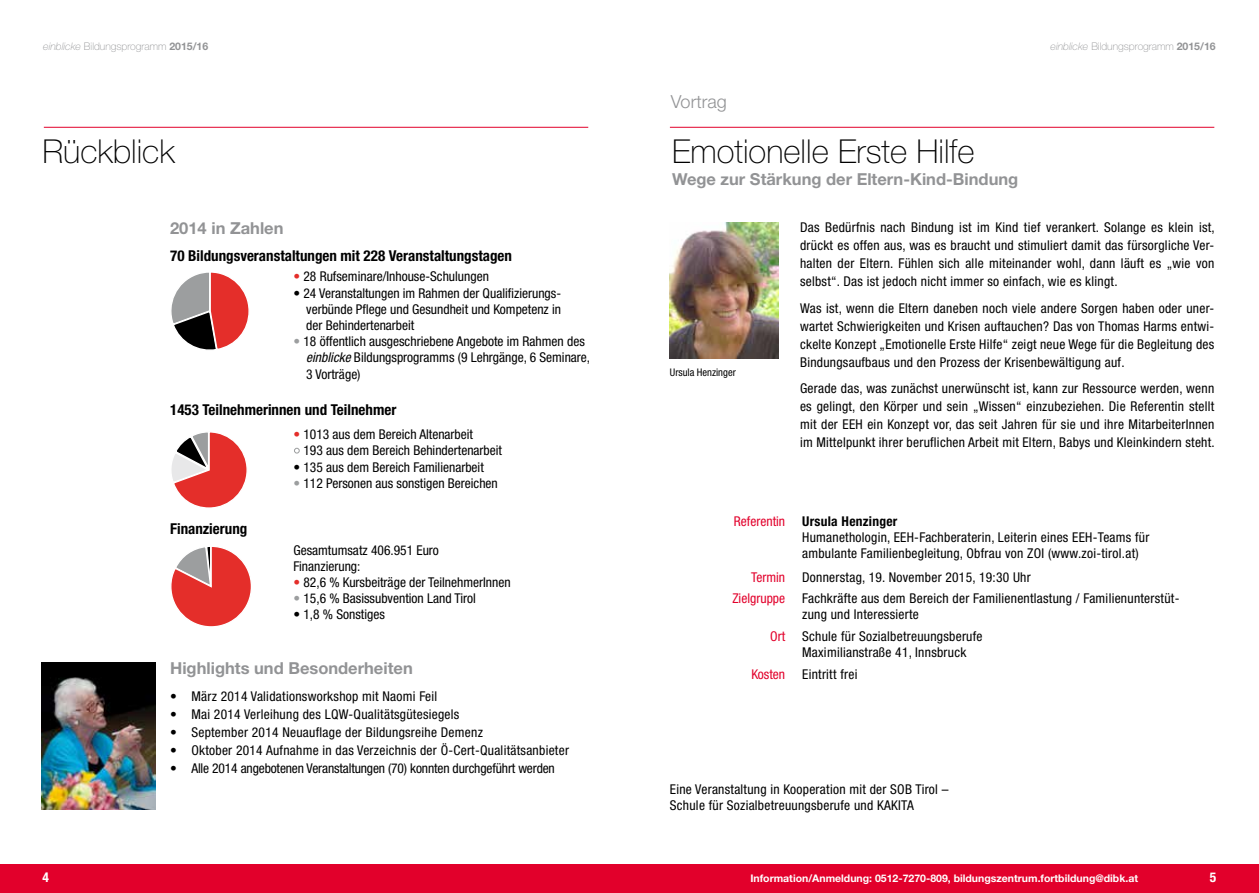
<style>
.page{position:relative;width:1259px;height:893px;background:#fff}
.page>*{position:absolute;margin:0;border:0;box-sizing:border-box;transform-origin:0 0}
.t1{font:100 33px "Helvetica Neue LT Std";color:#000}
.t2{font:300 18px "Helvetica Neue LT Std";color:#929395}
.t3{font:700 16.5px "Helvetica Neue LT Std";color:#929395}
.t4{font:700 condensed 15px "Helvetica Neue LT Std";color:#000}
.t5{font:condensed 13.5px/18px "Helvetica Neue LT Std";letter-spacing:.02em;color:#000;text-align:justify}
.t6{font:condensed 13.5px/16.2px "Helvetica Neue LT Std";color:#000}
.t7{font:condensed 13.5px "Helvetica Neue LT Std";letter-spacing:-.01em;color:#000}
.t8{font:condensed 13.5px "Helvetica Neue LT Std";color:#e2002b}
.t9{font:700 condensed 13.5px "Helvetica Neue LT Std";letter-spacing:.02em;color:#000}
.t10{font:700 condensed 13.5px "Helvetica Neue LT Std";color:#fff}
.t11{font:700 10.5px "Helvetica Neue LT Std";color:#fff}
.t12{font:100 10.5px "Helvetica Neue LT Std";color:#929395}
.t13{font:condensed 10.5px "Helvetica Neue LT Std";color:#000}
.s1{font-style:italic}
.s2{font-weight:700}
.s3{color:#e42e2a}
.s4{color:#9c9e9f}
</style>
<div class="page">
<div style="left:629px;top:864px;width:630px;height:29px;background:#e2002b"></div>
<div style="left:0;top:864px;width:629px;height:29px;background:#e2002b"></div>
<svg style="left:294px;top:448px;width:6px;height:5px"></svg>
<svg style="left:171px;top:432px;width:76px;height:76px"></svg>
<svg style="left:171px;top:272px;width:78px;height:78px"></svg>
<svg style="left:171px;top:547px;width:80px;height:80px"></svg>
<img style="left:41px;top:662px;width:115px;height:147px">
<hr style="left:670px;top:127px;width:544px;height:1px;background:#e2002b">
<hr style="left:44px;top:127px;width:544px;height:1px;background:#e2002b">
<img style="left:670px;top:223px;width:108px;height:135px">
<p class="t12" style="left:43px;top:40px;width:167px"><span class="s1">einblicke</span> Bildungsprogramm <span class="s2">2015/16</span></p>
<h1 class="t1" style="left:43px;top:132px;width:134px">Rückblick</h1>
<p class="t3" style="left:170px;top:218px;width:115px">2014 in Zahlen</p>
<p class="t4" style="left:170px;top:246px;width:343px">70 Bildungsveranstaltungen mit 228 Veranstaltungstagen</p>
<p class="t6" style="left:293px;top:268px;width:197px"><span class="s3">•</span> 28 Rufseminare/Inhouse-Schulungen</p>
<p class="t5" style="left:306px;top:285px;width:256px;line-height:16.2px;text-indent:-13px">• 24 Veranstaltungen im Rahmen der Qualifizierungs&shy;verbünde Pflege und Gesundheit und Kompetenz in der Behindertenarbeit</p>
<p class="t6" style="left:306px;top:333px;width:285px;text-indent:-13px"><span class="s4">•</span> 18 öffentlich ausgeschriebene Angebote im Rahmen des <span class="s1">einblicke</span> Bildungsprogramms (9 Lehrgänge, 6 Seminare,<br>3 Vorträge)</p>
<p class="t4" style="left:170px;top:400px;width:228px">1453 Teilnehmerinnen und Teilnehmer</p>
<p class="t6" style="left:303px;top:426px;width:200px;text-indent:-10px"><span class="s3">•</span> 1013 aus dem Bereich Altenarbeit<br>193 aus dem Bereich Behindertenarbeit</p>
<p class="t6" style="left:293px;top:459px;width:192px">• 135 aus dem Bereich Familienarbeit</p>
<p class="t6" style="left:293px;top:475px;width:206px"><span class="s4">•</span> 112 Personen aus sonstigen Bereichen</p>
<p class="t4" style="left:170px;top:520px;width:79px">Finanzierung</p>
<p class="t6" style="left:293px;top:542px;width:147px">Gesamtumsatz 406.951 Euro<br>Finanzierung:</p>
<p class="t6" style="left:293px;top:574px;width:219px"><span class="s3">•</span> 82,6 % Kursbeiträge der TeilnehmerInnen</p>
<p class="t6" style="left:293px;top:590px;width:184px"><span class="s4">•</span> 15,6 % Basissubvention Land Tirol</p>
<p class="t6" style="left:293px;top:606px;width:93px">• 1,8 % Sonstiges</p>
<p class="t3" style="left:170px;top:658px;width:244px">Highlights und Besonderheiten</p>
<p class="t5" style="left:170px;top:687px;width:269px">• März 2014 Validationsworkshop mit Naomi Feil</p>
<p class="t5" style="left:170px;top:705px;width:291px">• Mai 2014 Verleihung des LQW-Qualitätsgütesiegels</p>
<p class="t5" style="left:170px;top:723px;width:314px">• September 2014 Neuauflage der Bildungsreihe Demenz</p>
<p class="t5" style="left:170px;top:741px;width:400px">• Oktober 2014 Aufnahme in das Verzeichnis der Ö-Cert-Qualitätsanbieter</p>
<p class="t7" style="left:170px;top:760px;width:386px">• Alle 2014 angebotenen Veranstaltungen (70) konnten durchgeführt werden</p>
<h2 class="t2" style="left:671px;top:91px;width:57px">Vortrag</h2>
<h1 class="t1" style="left:672px;top:132px;width:304px">Emotionelle Erste Hilfe</h1>
<p class="t3" style="left:672px;top:169px;width:348px">Wege zur Stärkung der Eltern-Kind-Bindung</p>
<p class="t12" style="left:1050px;top:40px;width:167px"><span class="s1">einblicke</span> Bildungsprogramm <span class="s2">2015/16</span></p>
<p class="t13" style="left:670px;top:366px;width:67px">Ursula Henzinger</p>
<p class="t5" style="left:800px;top:218px;width:416px">Das Bedürfnis nach Bindung ist im Kind tief verankert. Solange es klein ist, drückt es offen aus, was es braucht und stimuliert damit das fürsorgliche Ver&shy;halten der Eltern. Fühlen sich alle miteinander wohl, dann läuft es „wie von selbst“. Das ist jedoch nicht immer so einfach, wie es klingt.</p>
<p class="t5" style="left:800px;top:299px;width:416px">Was ist, wenn die Eltern daneben noch viele andere Sorgen haben oder uner&shy;wartet Schwierigkeiten und Krisen auftauchen? Das von Thomas Harms entwi&shy;ckelte Konzept „Emotionelle Erste Hilfe“ zeigt neue Wege für die Begleitung des Bindungsaufbaus und den Prozess der Krisenbewältigung auf.</p>
<p class="t5" style="left:800px;top:379px;width:416px">Gerade das, was zunächst unerwünscht ist, kann zur Ressource werden, wenn es gelingt, den Körper und sein „Wissen“ einzubeziehen. Die Referentin stellt mit der EEH ein Konzept vor, das seit Jahren für sie und ihre MitarbeiterInnen im Mittelpunkt ihrer beruflichen Arbeit mit Eltern, Babys und Kleinkindern steht.</p>
<p class="t8" style="left:734px;top:513px;width:53px">Referentin</p>
<p class="t9" style="left:802px;top:513px;width:97px">Ursula Henzinger</p>
<p class="t5" style="left:802px;top:529px;width:349px;line-height:16.2px">Humanethologin, EEH-Fachberaterin, Leiterin eines EEH-Teams für ambulante Familienbegleitung, Obfrau von ZOI (www.zoi-tirol.at)</p>
<p class="t8" style="left:751px;top:569px;width:35px">Termin</p>
<p class="t5" style="left:802px;top:568px;width:230px">Donnerstag, 19. November 2015, 19:30 Uhr</p>
<p class="t8" style="left:732px;top:591px;width:54px">Zielgruppe</p>
<p class="t5" style="left:802px;top:590px;width:379px;line-height:16.2px">Fachkräfte aus dem Bereich der Familienentlastung / Familienunterstüt&shy;zung und Interessierte</p>
<p class="t8" style="left:770px;top:628px;width:16px">Ort</p>
<p class="t5" style="left:802px;top:628px;width:182px;line-height:16.2px">Schule für Sozialbetreuungsberufe<br>Maximilianstraße 41, Innsbruck</p>
<p class="t8" style="left:751px;top:666px;width:35px">Kosten</p>
<p class="t5" style="left:802px;top:665px;width:57px">Eintritt frei</p>
<p class="t5" style="left:670px;top:781px;width:280px;line-height:16.2px">Eine Veranstaltung in Kooperation mit der SOB Tirol –<br>Schule für Sozialbetreuungsberufe und KAKITA</p>
<p class="t10" style="left:43px;top:869px;width:8px">4</p>
<p class="t11" style="left:750px;top:872px;width:389px">Information/Anmeldung: 0512-7270-809, bildungszentrum.fortbildung@dibk.at</p>
<p class="t10" style="left:1210px;top:869px;width:8px">5</p>
</div>
